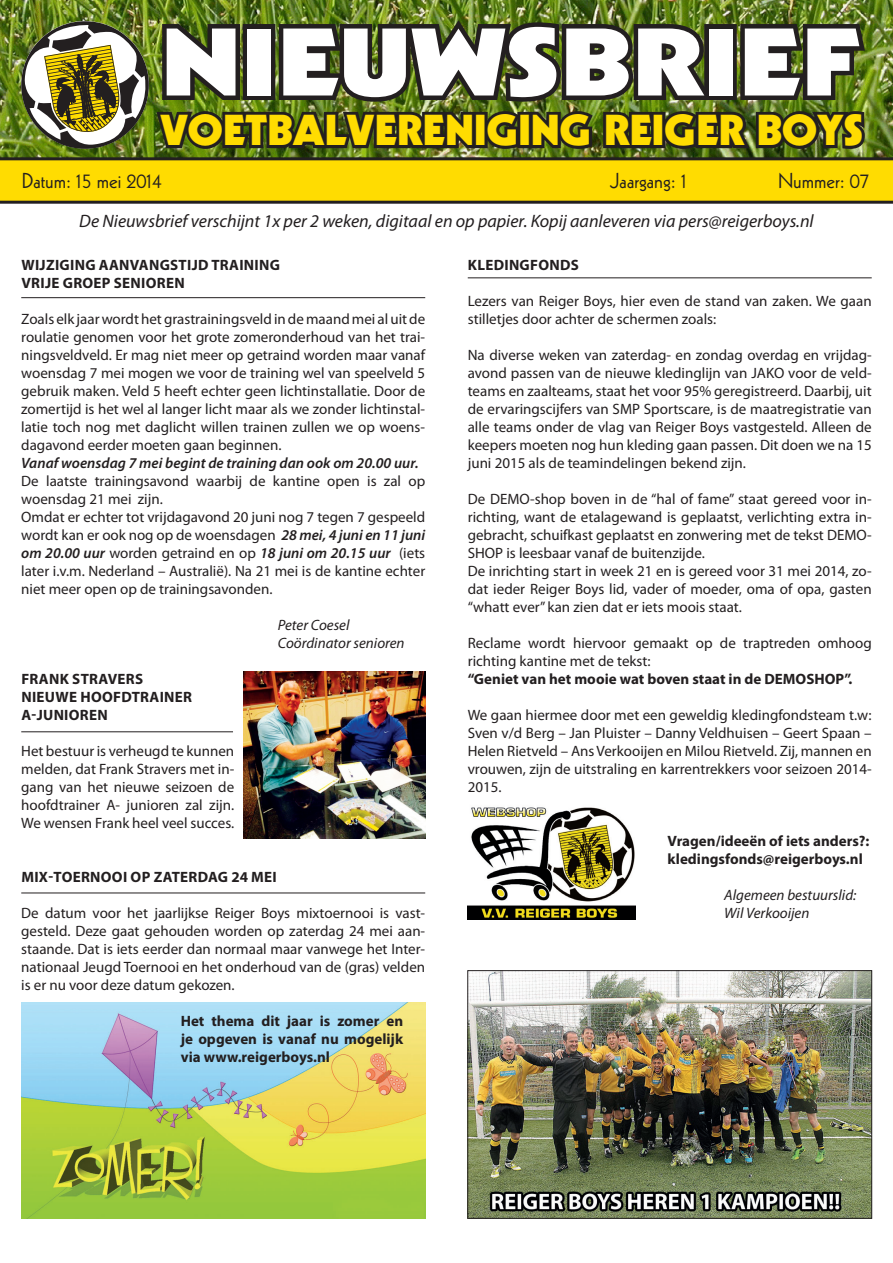
<style>
.page{position:relative;width:893px;height:1263px;background:#fff}
.page>*{position:absolute;margin:0;border:0;box-sizing:border-box;transform-origin:0 0}
.t1{font:900 93px "Kabel";color:#fff;scale:1.35 1}
.t2{font:900 42px "Kabel";color:#ffdc01;scale:1.07 1}
.t3{font:21px "Kabel";color:#231f20}
.t4{font:italic 18px "Myriad Pro";color:#231f20}
.t5{font:15px/18px "Myriad Pro";color:#231f20;text-align:justify}
.t6{font:700 15px/18px "Myriad Pro";color:#231f20;text-align:justify}
.t7{font:700 15px "Myriad Pro";letter-spacing:.02em;color:#231f20}
.t8{font:italic 15px "Myriad Pro";color:#231f20}
.t9{font:italic 600 15px "Myriad Pro";color:#231f20}
.s1{font-weight:600;font-style:italic}
</style>
<div class="page">
<img style="left:21px;top:1002px;width:404px;height:216px">
<img style="left:0;top:0;width:893px;height:12px">
<img style="left:0;top:12px;width:893px;height:192px">
<hr style="left:21px;top:297px;width:404px;height:1px;background:#231f20">
<hr style="left:21px;top:731px;width:212px;height:1px;background:#231f20">
<img style="left:244px;top:671px;width:181px;height:168px">
<hr style="left:468px;top:277px;width:404px;height:1px;background:#231f20">
<img style="left:468px;top:807px;width:168px;height:112px">
<hr style="left:21px;top:892px;width:404px;height:1px;background:#231f20">
<img style="left:469px;top:972px;width:401px;height:245px">
<div style="left:467px;top:970px;width:405px;height:249px;border:1px solid #231f20"></div>
<p class="t1" style="left:161px;top:4px;width:517px">NIEUWSBRIEF</p>
<p class="t2" style="left:161px;top:104px;width:658px">VOETBALVERENIGING REIGER BOYS</p>
<p class="t3" style="left:22px;top:168px;width:141px">Datum: 15 mei 2014</p>
<p class="t3" style="left:610px;top:168px;width:78px">Jaargang: 1</p>
<p class="t3" style="left:778px;top:168px;width:93px">Nummer: 07</p>
<p class="t4" style="left:79px;top:210px;width:736px">De Nieuwsbrief verschijnt 1x per 2 weken, digitaal en op papier. Kopij aanleveren via pers@reigerboys.nl</p>
<p class="t7" style="left:468px;top:255px;width:113px">KLEDINGFONDS</p>
<p class="t5" style="left:468px;top:292px;width:405px">Lezers van Reiger Boys, hier even de stand van zaken. We gaan stilletjes door achter de schermen zoals:</p>
<p class="t5" style="left:468px;top:346px;width:405px">Na diverse weken van zaterdag- en zondag overdag en vrijdag&shy;avond passen van de nieuwe kledinglijn van JAKO voor de veld&shy;teams en zaalteams, staat het voor 95% geregistreerd. Daarbij, uit de ervaringscijfers van SMP Sportscare, is de maatregistratie van alle teams onder de vlag van Reiger Boys vastgesteld. Alleen de keepers moeten nog hun kleding gaan passen. Dit doen we na 15 juni 2015 als de teamindelingen bekend zijn.</p>
<p class="t5" style="left:468px;top:490px;width:405px">De DEMO-shop boven in de “hal of fame” staat gereed voor in&shy;richting, want de etalagewand is geplaatst, verlichting extra in&shy;gebracht, schuifkast geplaatst en zonwering met de tekst DEMO-SHOP is leesbaar vanaf de buitenzijde.</p>
<p class="t5" style="left:468px;top:562px;width:405px">De inrichting start in week 21 en is gereed voor 31 mei 2014, zo&shy;dat ieder Reiger Boys lid, vader of moeder, oma of opa, gasten “whatt ever” kan zien dat er iets moois staat.</p>
<p class="t5" style="left:468px;top:634px;width:405px">Reclame wordt hiervoor gemaakt op de traptreden omhoog richting kantine met de tekst:</p>
<p class="t6" style="left:468px;top:669px;width:386px">“Geniet van het mooie wat boven staat in de DEMOSHOP”.</p>
<p class="t5" style="left:468px;top:706px;width:405px">We gaan hiermee door met een geweldig kledingfondsteam t.w:<br>Sven v/d Berg – Jan Pluister – Danny Veldhuisen – Geert Spaan – Helen Rietveld – Ans Verkooijen en Milou Rietveld. Zij, mannen en vrouwen, zijn de uitstraling en karrentrekkers voor seizoen 2014- 2015.</p>
<p class="t7" style="left:21px;top:255px;width:260px">WIJZIGING AANVANGSTIJD TRAINING</p>
<p class="t7" style="left:21px;top:273px;width:165px">VRIJE GROEP SENIOREN</p>
<p class="t5" style="left:21px;top:310px;width:405px">Zoals elk jaar wordt het grastrainingsveld in de maand mei al uit de roulatie genomen voor het grote zomeronderhoud van het trai&shy;ningsveldveld. Er mag niet meer op getraind worden maar vanaf woensdag 7 mei mogen we voor de training wel van speelveld 5 gebruik maken. Veld 5 heeft echter geen lichtinstallatie. Door de zomertijd is het wel al langer licht maar als we zonder lichtinstal&shy;latie toch nog met daglicht willen trainen zullen we op woens&shy;dagavond eerder moeten gaan beginnen.</p>
<p class="t9" style="left:21px;top:453px;width:399px">Vanaf woensdag 7 mei begint de training dan ook om 20.00 uur.</p>
<p class="t5" style="left:21px;top:472px;width:405px">De laatste trainingsavond waarbij de kantine open is zal op woensdag 21 mei zijn.</p>
<p class="t5" style="left:21px;top:508px;width:405px">Omdat er echter tot vrijdagavond 20 juni nog 7 tegen 7 gespeeld wordt kan er ook nog op de woensdagen <span class="s1">28 mei, 4 juni en 11 juni om 20.00 uur</span> worden getraind en op <span class="s1">18 juni om 20.15 uur</span> (iets later i.v.m. Nederland – Australië). Na 21 mei is de kantine echter niet meer open op de trainingsavonden.</p>
<p class="t8" style="left:278px;top:616px;width:73px">Peter Coesel</p>
<p class="t8" style="left:278px;top:634px;width:128px">Coördinator senioren</p>
<p class="t7" style="left:21px;top:669px;width:123px">FRANK STRAVERS</p>
<p class="t7" style="left:21px;top:687px;width:172px">NIEUWE HOOFDTRAINER</p>
<p class="t7" style="left:21px;top:705px;width:88px">A-JUNIOREN</p>
<p class="t5" style="left:21px;top:742px;width:215px">Het bestuur is verheugd te kunnen melden, dat Frank Stravers met in&shy;gang van het nieuwe seizoen de hoofdtrainer A- junioren zal zijn.<br>We wensen Frank heel veel succes.</p>
<p class="t7" style="left:21px;top:867px;width:257px">MIX-TOERNOOI OP ZATERDAG 24 MEI</p>
<p class="t5" style="left:21px;top:904px;width:405px">De datum voor het jaarlijkse Reiger Boys mixtoernooi is vast&shy;gesteld. Deze gaat gehouden worden op zaterdag 24 mei aan&shy;staande. Dat is iets eerder dan normaal maar vanwege het Inter&shy;nationaal Jeugd Toernooi en het onderhoud van de (gras) velden is er nu voor deze datum gekozen.</p>
<p class="t6" style="left:181px;top:1011px;width:224px">Het thema dit jaar is zomer en je opgeven is vanaf nu mogelijk via www.reigerboys.nl</p>
<p class="t6" style="left:668px;top:831px;width:203px">Vragen/ideeën of iets anders?:</p>
<p class="t6" style="left:668px;top:849px;width:197px">kledingsfonds@reigerboys.nl</p>
<p class="t8" style="left:724px;top:886px;width:134px">Algemeen bestuurslid:</p>
<p class="t8" style="left:724px;top:904px;width:87px">Wil Verkooijen</p>
</div>
